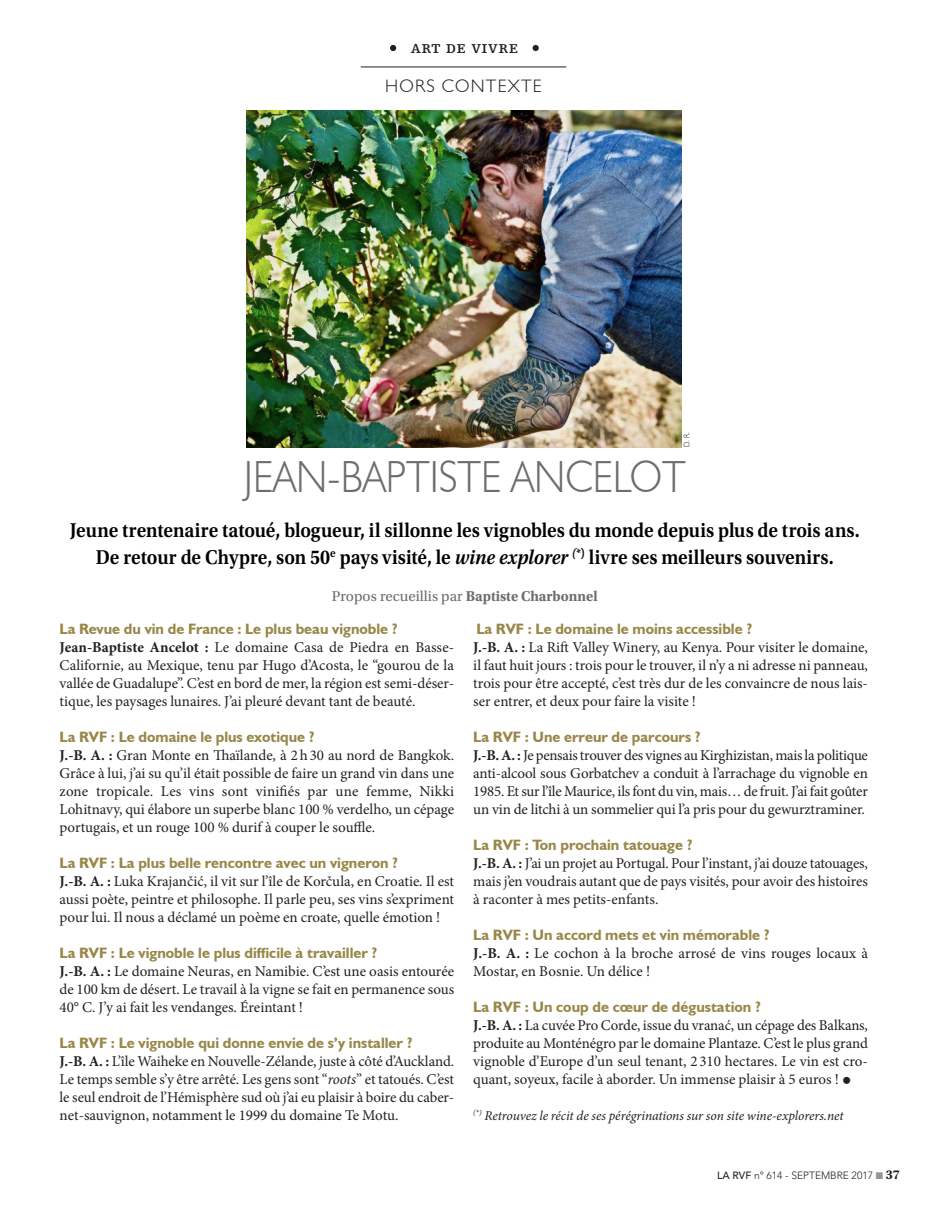
<style>
.page{position:relative;width:936px;height:1212px;background:#fff}
.page>*{position:absolute;margin:0;border:0;box-sizing:border-box;transform-origin:0 0}
.t1{font:300 45px "Humanist 521 BT";color:#6c6d70;scale:.9 1}
.t2{font:600 21px/27px "Utopia Std";color:#000;text-align:center;scale:.91 1}
.t3{font:300 18px "Humanist 521 BT";letter-spacing:.07em;color:#231f20}
.t4{font:15px/18px "Minion Pro";letter-spacing:-.005em;color:#231f20;text-align:justify}
.t5{font:700 15px "Humanist 521 BT";color:#988749}
.t6{font:15px "Utopia Std";color:#6c6d70}
.t7{font:italic 13.5px "Minion Pro";letter-spacing:-.005em;color:#231f20}
.t8{font:700 13.5px "Humanist Slabserif 712 BT";letter-spacing:.07em;color:#231f20}
.t9{font:300 10.5px "Avenir LT Std";color:#231f20}
.t10{font:300 8.25px "Humanist 521 BT";color:#231f20;scale:.9 1}
.s1{font-style:italic}
.s2{font-weight:700}
.s3{font-weight:500}
.s4{color:#939598}
.s5{font-family:"Utopia Std";font-weight:700;font-size:13.5px}
</style>
<div class="page">
<img style="left:247px;top:110px;width:434px;height:337px">
<svg style="left:532px;top:45px;width:6px;height:6px"></svg>
<svg style="left:390px;top:45px;width:6px;height:6px"></svg>
<hr style="left:361px;top:67px;width:205px;height:1px;background:#231f20">
<p class="t8" style="left:411px;top:40px;width:108px">ART DE VIVRE</p>
<p class="t3" style="left:385px;top:74px;width:158px">HORS CONTEXTE</p>
<p class="t10" style="left:681px;top:447px;width:18px;rotate:-90deg">D. R.</p>
<h1 class="t1" style="left:244px;top:449px;width:492px">JEAN-BAPTISTE ANCELOT</h1>
<h2 class="t2" style="left:70px;top:517px;width:869px">Jeune trentenaire tatoué, blogueur, il sillonne les vignobles du monde depuis plus de trois ans.<br>De retour de Chypre, son 50<sup>e</sup> pays visité, le <span class="s1">wine explorer</span> <sup>(</sup><sup>*)</sup> livre ses meilleurs souvenirs.</h2>
<p class="t6" style="left:332px;top:588px;width:267px">Propos recueillis par <span class="s2">Baptiste Charbonnel</span></p>
<p class="t5" style="left:60px;top:620px;width:340px">La Revue du vin de France : Le plus beau vignoble ?</p>
<p class="t4" style="left:60px;top:639px;width:396px"><span class="s2">Jean-Baptiste Ancelot :</span> Le domaine Casa de Piedra en Basse-Californie, au Mexique, tenu par Hugo d’Acosta, le “gourou de la vallée de Guadalupe”. C’est en bord de mer, la région est semi-déser&shy;tique, les paysages lunaires. J’ai pleuré devant tant de beauté.</p>
<p class="t5" style="left:60px;top:728px;width:257px">La RVF : Le domaine le plus exotique ?</p>
<p class="t4" style="left:60px;top:747px;width:396px"><span class="s2">J.-B. A. :</span> Gran Monte en Thaïlande, à 2h30 au nord de Bangkok.<br>Grâce à lui, j’ai su qu’il était possible de faire un grand vin dans une zone tropicale. Les vins sont vinifiés par une femme, Nikki Lohitnavy, qui élabore un superbe blanc 100 % verdelho, un cépage portugais, et un rouge 100 % durif à couper le souffle.</p>
<p class="t5" style="left:60px;top:854px;width:340px">La RVF : La plus belle rencontre avec un vigneron ?</p>
<p class="t4" style="left:60px;top:873px;width:396px"><span class="s2">J.-B. A. :</span> Luka Krajančić, il vit sur l’île de Korčula, en Croatie. Il est aussi poète, peintre et philosophe. Il parle peu, ses vins s’expriment pour lui. Il nous a déclamé un poème en croate, quelle émotion !</p>
<p class="t5" style="left:60px;top:944px;width:319px">La RVF : Le vignoble le plus difficile à travailler ?</p>
<p class="t4" style="left:60px;top:963px;width:396px"><span class="s2">J.-B. A. :</span> Le domaine Neuras, en Namibie. C’est une oasis entourée de 100 km de désert. Le travail à la vigne se fait en permanence sous 40° C. J’y ai fait les vendanges. Éreintant !</p>
<p class="t5" style="left:60px;top:1034px;width:354px">La RVF : Le vignoble qui donne envie de s’y installer ?</p>
<p class="t4" style="left:60px;top:1053px;width:396px"><span class="s2">J.-B. A. :</span> L’île Waiheke en Nouvelle-Zélande, juste à côté d’Auckland.<br>Le temps semble s’y être arrêté. Les gens sont “<span class="s1">roots</span>” et tatoués. C’est le seul endroit de l’Hémisphère sud où j’ai eu plaisir à boire du caber&shy;net-sauvignon, notamment le 1999 du domaine Te Motu.</p>
<p class="t5" style="left:476px;top:619px;width:277px">La RVF : Le domaine le moins accessible ?</p>
<p class="t4" style="left:473px;top:638px;width:396px"><span class="s2">J.-B. A. :</span> La Rift Valley Winery, au Kenya. Pour visiter le domaine, il faut huit jours : trois pour le trouver, il n’y a ni adresse ni panneau, trois pour être accepté, c’est très dur de les convaincre de nous lais&shy;ser entrer, et deux pour faire la visite !</p>
<p class="t5" style="left:473px;top:727px;width:229px">La RVF : Une erreur de parcours ?</p>
<p class="t4" style="left:473px;top:746px;width:396px"><span class="s2">J.-B. A. :</span> Je pensais trouver des vignes au Kirghizistan, mais la politique anti-alcool sous Gorbatchev a conduit à l’arrachage du vignoble en 1985. Et sur l’île Maurice, ils font du vin, mais… de fruit. J’ai fait goûter un vin de litchi à un sommelier qui l’a pris pour du gewurztraminer.</p>
<p class="t5" style="left:473px;top:835px;width:221px">La RVF : Ton prochain tatouage ?</p>
<p class="t4" style="left:473px;top:854px;width:396px"><span class="s2">J.-B. A. :</span> J’ai un projet au Portugal. Pour l’instant, j’ai douze tatouages, mais j’en voudrais autant que de pays visités, pour avoir des histoires à raconter à mes petits-enfants.</p>
<p class="t5" style="left:473px;top:925px;width:298px">La RVF : Un accord mets et vin mémorable ?</p>
<p class="t4" style="left:473px;top:944px;width:396px"><span class="s2">J.-B. A. :</span> Le cochon à la broche arrosé de vins rouges locaux à<br>Mostar, en Bosnie. Un délice !</p>
<p class="t5" style="left:473px;top:997px;width:289px">La RVF : Un coup de cœur de dégustation ?</p>
<p class="t4" style="left:473px;top:1016px;width:396px"><span class="s2">J.-B. A. :</span> La cuvée Pro Corde, issue du vranać, un cépage des Balkans, produite au Monténégro par le domaine Plantaze. C’est le plus grand vignoble d’Europe d’un seul tenant, 2 310 hectares. Le vin est cro&shy;quant, soyeux, facile à aborder. Un immense plaisir à 5 euros !</p>
<p class="t7" style="left:473px;top:1106px;width:372px"><sup>(*)</sup> Retrouvez le récit de ses pérégrinations sur son site wine-explorers.net</p>
<p class="t9" style="left:717px;top:1169px;width:184px"><span class="s3">LA RVF</span> n° 614 - SEPTEMBRE 2017 <span class="s4">■</span> <span class="s5">37</span></p>
</div>
